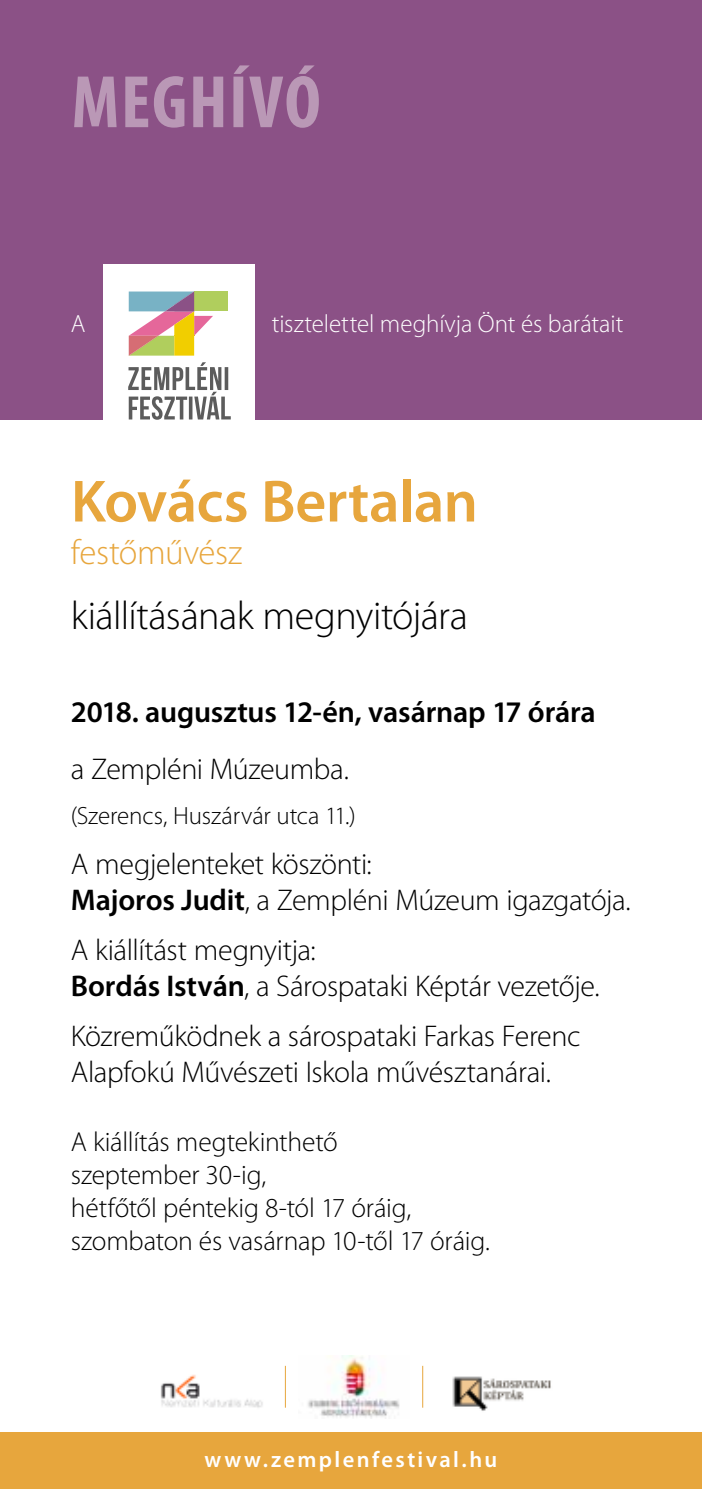
<style>
.page{position:relative;width:702px;height:1489px;background:#fff}
.page>*{position:absolute;margin:0;border:0;box-sizing:border-box;transform-origin:0 0}
.t1{font:700 condensed 75px "Myriad Pro";letter-spacing:.02em;color:#ba98b6}
.t2{font:600 60px "Myriad Pro";letter-spacing:-.01em;color:#e7a63d}
.t3{font:300 40px "Myriad Pro";letter-spacing:-.015em;color:#000}
.t4{font:300 35px "Myriad Pro";letter-spacing:-.01em;color:#e7a63d}
.t5{font:300 30px/36px "Myriad Pro";letter-spacing:-.015em;color:#000}
.t6{font:600 30px "Myriad Pro";letter-spacing:-.01em;color:#000}
.t7{font:300 27.5px/33px "Myriad Pro";letter-spacing:-.01em;color:#000}
.t8{font:300 25px "Myriad Pro";letter-spacing:-.005em;color:#fff}
.t9{font:300 25px "Myriad Pro";letter-spacing:-.005em;color:#000}
.t10{font:600 22.5px "Myriad Pro";letter-spacing:.105em;color:#fff}
.s1{font-weight:600}
</style>
<div class="page">
<div style="left:0;top:1431px;width:702px;height:57px;background:#e7a63d"></div>
<div style="left:0;top:0;width:702px;height:420px;background:#8b5186"></div>
<div style="left:104px;top:265px;width:151px;height:196px;background:#fff"></div>
<svg style="left:128px;top:362px;width:103px;height:58px"></svg>
<svg style="left:129px;top:291px;width:99px;height:64px"></svg>
<img style="left:160px;top:1374px;width:103px;height:34px">
<img style="left:308px;top:1355px;width:92px;height:62px">
<img style="left:452px;top:1376px;width:99px;height:35px">
<hr style="left:285px;top:1365px;width:1px;height:42px;background:#e7a63d">
<hr style="left:422px;top:1365px;width:1px;height:42px;background:#e7a63d">
<h1 class="t1" style="left:72px;top:55px;width:250px">MEGHÍVÓ</h1>
<p class="t8" style="left:71px;top:310px;width:16px">A</p>
<p class="t8" style="left:272px;top:310px;width:353px">tisztelettel meghívja Önt és barátait</p>
<h2 class="t2" style="left:71px;top:463px;width:408px">Kovács Bertalan</h2>
<p class="t4" style="left:71px;top:532px;width:173px">festőművész</p>
<h3 class="t3" style="left:71px;top:593px;width:398px">kiállításának megnyitójára</h3>
<p class="t6" style="left:71px;top:693px;width:526px">2018. augusztus 12-én, vasárnap 17 órára</p>
<p class="t5" style="left:71px;top:752px;width:279px">a Zempléni Múzeumba.</p>
<p class="t9" style="left:71px;top:801px;width:286px">(Szerencs, Huszárvár utca 11.)</p>
<p class="t5" style="left:71px;top:846px;width:561px">A megjelenteket köszönti:<br><span class="s1">Majoros Judit</span>, a Zempléni Múzeum igazgatója.</p>
<p class="t5" style="left:71px;top:932px;width:530px">A kiállítást megnyitja:<br><span class="s1">Bordás István</span>, a Sárospataki Képtár vezetője.</p>
<p class="t5" style="left:71px;top:1018px;width:511px">Közreműködnek a sárospataki Farkas Ferenc<br>Alapfokú Művészeti Iskola művésztanárai.</p>
<p class="t7" style="left:71px;top:1125px;width:420px">A kiállítás megtekinthető<br>szeptember 30-ig,<br>hétfőtől péntekig 8-tól 17 óráig, szombaton és vasárnap 10-től 17 óráig.</p>
<p class="t10" style="left:204px;top:1444px;width:294px">www.zemplenfestival.hu</p>
</div>
